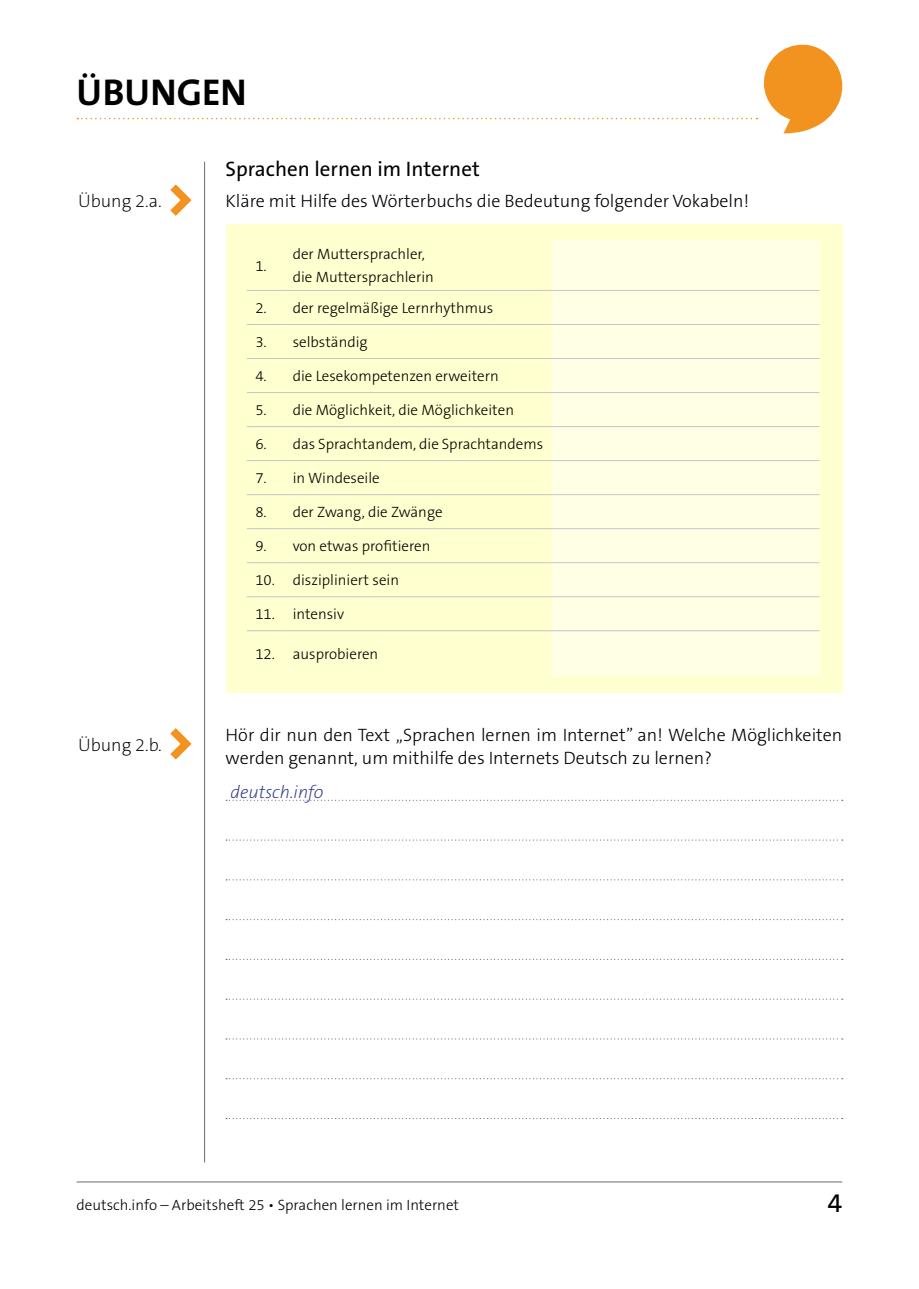
<style>
.page{position:relative;width:919px;height:1289px;background:#fff}
.page>*{position:absolute;margin:0;border:0;box-sizing:border-box;transform-origin:0 0}
.t1{font:700 37.5px "The Sans B7";color:#000}
.t2{font:27px "The Sans B5 Plain";color:#000}
.ExerciseTitle{font:21px "The Sans B5 Plain";color:#000}
.NormalText{font:300 18px/22.5px "The Sans B3";color:#000}
.t3{font:200 18px "The Sans B2";color:#000}
.Handwritting{font:italic 200 18px "The Sans B2";color:#283583}
.NormalText-2{font:300 15px/22.5px "The Sans B3";color:#000}
</style>
<div class="page">
<svg style="left:77px;top:44px;width:766px;height:89px"></svg>
<hr style="left:77px;top:1181px;width:765px;height:1px;background:#6c6c6c">
<hr style="left:204px;top:162px;width:1px;height:1000px;background:#6c6c6c">
<div style="left:225px;top:224px;width:617px;height:468px;background:#ffffcf"></div>
<div style="left:551px;top:240px;width:268px;height:436px;background:#ffffe5"></div>
<hr style="left:247px;top:290px;width:37px;height:1px;background:#c6c6c6">
<hr style="left:284px;top:290px;width:267px;height:1px;background:#c6c6c6">
<hr style="left:551px;top:290px;width:268px;height:1px;background:#c6c6c6">
<hr style="left:247px;top:324px;width:37px;height:1px;background:#c6c6c6">
<hr style="left:284px;top:324px;width:267px;height:1px;background:#c6c6c6">
<hr style="left:551px;top:324px;width:268px;height:1px;background:#c6c6c6">
<hr style="left:247px;top:358px;width:37px;height:1px;background:#c6c6c6">
<hr style="left:284px;top:358px;width:267px;height:1px;background:#c6c6c6">
<hr style="left:551px;top:358px;width:268px;height:1px;background:#c6c6c6">
<hr style="left:247px;top:392px;width:37px;height:1px;background:#c6c6c6">
<hr style="left:284px;top:392px;width:267px;height:1px;background:#c6c6c6">
<hr style="left:551px;top:392px;width:268px;height:1px;background:#c6c6c6">
<hr style="left:247px;top:426px;width:37px;height:1px;background:#c6c6c6">
<hr style="left:284px;top:426px;width:267px;height:1px;background:#c6c6c6">
<hr style="left:551px;top:426px;width:268px;height:1px;background:#c6c6c6">
<hr style="left:247px;top:460px;width:37px;height:1px;background:#c6c6c6">
<hr style="left:284px;top:460px;width:267px;height:1px;background:#c6c6c6">
<hr style="left:551px;top:460px;width:268px;height:1px;background:#c6c6c6">
<hr style="left:247px;top:494px;width:37px;height:1px;background:#c6c6c6">
<hr style="left:284px;top:494px;width:267px;height:1px;background:#c6c6c6">
<hr style="left:551px;top:494px;width:268px;height:1px;background:#c6c6c6">
<hr style="left:247px;top:528px;width:37px;height:1px;background:#c6c6c6">
<hr style="left:284px;top:528px;width:267px;height:1px;background:#c6c6c6">
<hr style="left:551px;top:528px;width:268px;height:1px;background:#c6c6c6">
<hr style="left:247px;top:562px;width:37px;height:1px;background:#c6c6c6">
<hr style="left:284px;top:562px;width:267px;height:1px;background:#c6c6c6">
<hr style="left:551px;top:562px;width:268px;height:1px;background:#c6c6c6">
<hr style="left:247px;top:596px;width:37px;height:1px;background:#c6c6c6">
<hr style="left:284px;top:596px;width:267px;height:1px;background:#c6c6c6">
<hr style="left:551px;top:596px;width:268px;height:1px;background:#c6c6c6">
<hr style="left:247px;top:630px;width:37px;height:1px;background:#c6c6c6">
<hr style="left:284px;top:630px;width:267px;height:1px;background:#c6c6c6">
<hr style="left:551px;top:630px;width:268px;height:1px;background:#c6c6c6">
<svg style="left:170px;top:184px;width:21px;height:32px"></svg>
<svg style="left:170px;top:728px;width:21px;height:31px"></svg>
<svg style="left:226px;top:799px;width:616px;height:1px"></svg>
<svg style="left:226px;top:839px;width:616px;height:1px"></svg>
<svg style="left:226px;top:879px;width:616px;height:1px"></svg>
<svg style="left:226px;top:919px;width:616px;height:1px"></svg>
<svg style="left:226px;top:958px;width:612px;height:1px"></svg>
<svg style="left:226px;top:998px;width:616px;height:1px"></svg>
<svg style="left:226px;top:1038px;width:616px;height:1px"></svg>
<svg style="left:226px;top:1078px;width:616px;height:1px"></svg>
<svg style="left:226px;top:1118px;width:616px;height:1px"></svg>
<h1 class="t1" style="left:77px;top:72px;width:172px">ÜBUNGEN</h1>
<p class="ExerciseTitle" style="left:225px;top:158px;width:256px">Sprachen lernen im Internet</p>
<p class="t3" style="left:78px;top:191px;width:85px">Übung 2.a.</p>
<p class="NormalText" style="left:225px;top:190px;width:525px">Kläre mit Hilfe des Wörterbuchs die Bedeutung folgender Vokabeln!</p>
<p class="NormalText-2" style="left:255px;top:255px;width:13px">1.</p>
<p class="NormalText-2" style="left:293px;top:243px;width:143px">der Muttersprachler, die Muttersprachlerin</p>
<p class="t3" style="left:78px;top:734px;width:85px">Übung 2.b.</p>
<p class="NormalText-2" style="left:255px;top:297px;width:13px">2.</p>
<p class="NormalText-2" style="left:293px;top:297px;width:202px">der regelmäßige Lernrhythmus</p>
<p class="NormalText-2" style="left:255px;top:331px;width:13px">3.</p>
<p class="NormalText-2" style="left:293px;top:331px;width:76px">selbständig</p>
<p class="NormalText-2" style="left:255px;top:365px;width:13px">4.</p>
<p class="NormalText-2" style="left:293px;top:365px;width:207px">die Lesekompetenzen erweitern</p>
<p class="NormalText-2" style="left:255px;top:399px;width:13px">5.</p>
<p class="NormalText-2" style="left:293px;top:399px;width:223px">die Möglichkeit, die Möglichkeiten</p>
<p class="NormalText-2" style="left:255px;top:433px;width:13px">6.</p>
<p class="NormalText-2" style="left:293px;top:433px;width:252px">das Sprachtandem, die Sprachtandems</p>
<p class="NormalText-2" style="left:255px;top:467px;width:13px">7.</p>
<p class="NormalText-2" style="left:293px;top:467px;width:89px">in Windeseile</p>
<p class="NormalText-2" style="left:255px;top:501px;width:13px">8.</p>
<p class="NormalText-2" style="left:293px;top:501px;width:151px">der Zwang, die Zwänge</p>
<p class="NormalText-2" style="left:255px;top:535px;width:13px">9.</p>
<p class="NormalText-2" style="left:293px;top:535px;width:139px">von etwas profitieren</p>
<p class="NormalText-2" style="left:255px;top:569px;width:21px">10.</p>
<p class="NormalText-2" style="left:293px;top:569px;width:108px">diszipliniert sein</p>
<p class="NormalText-2" style="left:255px;top:603px;width:21px">11.</p>
<p class="NormalText-2" style="left:293px;top:603px;width:53px">intensiv</p>
<p class="NormalText-2" style="left:255px;top:643px;width:21px">12.</p>
<p class="NormalText-2" style="left:293px;top:643px;width:87px">ausprobieren</p>
<p class="NormalText" style="left:225px;top:724px;width:618px">Hör dir nun den Text „Sprachen lernen im Internet” an! Welche Möglichkeiten werden genannt, um mithilfe des Internets Deutsch zu lernen?</p>
<p class="Handwritting" style="left:230px;top:782px;width:94px">deutsch.info</p>
<p class="NormalText-2" style="left:77px;top:1193px;width:384px">deutsch.info – Arbeitsheft 25 • Sprachen lernen im Internet</p>
<h2 class="t2" style="left:827px;top:1188px;width:16px">4</h2>
</div>
